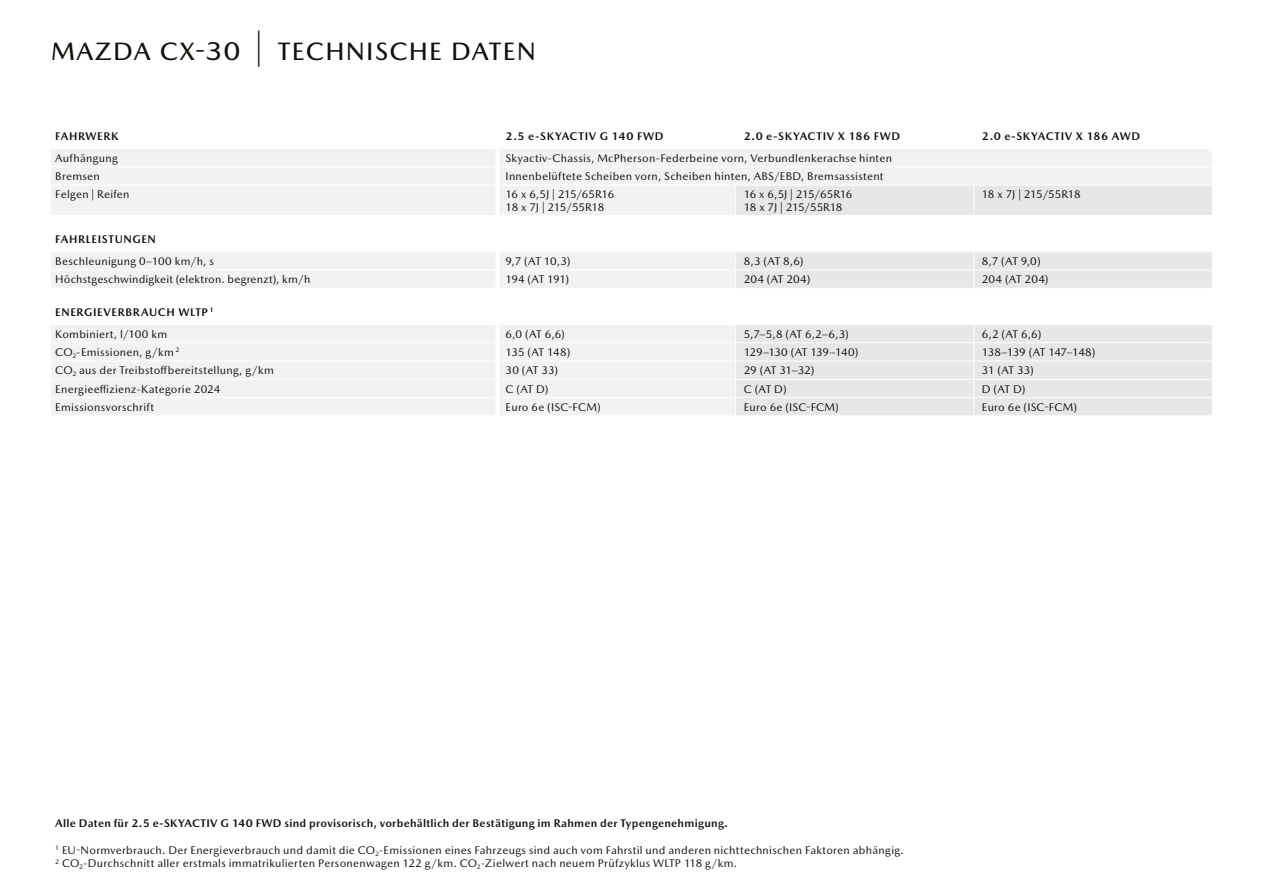
<style>
.page{position:relative;width:1263px;height:893px;background:#fff}
.page>*{position:absolute;margin:0;border:0;box-sizing:border-box;transform-origin:0 0}
.t1{font:500 25.5px "Mazda Type";letter-spacing:.05em;color:#12120d}
.t2{font:11.25px/13.5px "Mazda Type";letter-spacing:.025em;color:#12120d}
.t3{font:700 11.25px "Mazda Type";letter-spacing:.03em;color:#12120d}
.t4{font:700 11.25px/21.9px "Mazda Type";letter-spacing:.055em;color:#12120d}
.t5{font:11.25px/13.5px "Mazda Type";letter-spacing:-.025em;color:#12120d}
.t6{font:700 11.25px "Mazda Type";letter-spacing:.06em;color:#12120d}
.t7{font:11.25px "Mazda Type";letter-spacing:-.035em;color:#12120d}
.s1{font-size:36.15px}
.s2{color:#fff}
.s3{font-weight:400}
</style>
<div class="page">
<svg style="left:51px;top:149px;width:1161px;height:266px;fill:#f1f2f2"></svg>
<svg style="left:736px;top:186px;width:476px;height:229px;fill:#e6e7e7"></svg>
<hr style="left:51px;top:166px;width:444px;height:1px;background:#fff">
<hr style="left:51px;top:185px;width:444px;height:1px;background:#fff">
<hr style="left:51px;top:270px;width:444px;height:1px;background:#fff">
<hr style="left:500px;top:270px;width:236px;height:1px;background:#fff">
<hr style="left:736px;top:270px;width:238px;height:1px;background:#fff">
<hr style="left:974px;top:270px;width:237px;height:1px;background:#fff">
<hr style="left:51px;top:342px;width:444px;height:1px;background:#fff">
<hr style="left:500px;top:342px;width:236px;height:1px;background:#fff">
<hr style="left:736px;top:342px;width:237px;height:1px;background:#fff">
<hr style="left:51px;top:379px;width:446px;height:1px;background:#fff">
<hr style="left:736px;top:379px;width:237px;height:1px;background:#fff">
<hr style="left:51px;top:397px;width:444px;height:1px;background:#fff">
<hr style="left:500px;top:397px;width:236px;height:1px;background:#fff">
<hr style="left:736px;top:397px;width:237px;height:1px;background:#fff">
<hr style="left:500px;top:166px;width:236px;height:1px;background:#fff">
<hr style="left:736px;top:166px;width:238px;height:1px;background:#fff">
<hr style="left:974px;top:166px;width:238px;height:1px;background:#fff">
<hr style="left:500px;top:185px;width:236px;height:1px;background:#fff">
<hr style="left:736px;top:185px;width:238px;height:1px;background:#fff">
<hr style="left:974px;top:185px;width:238px;height:1px;background:#fff">
<div style="left:495px;top:252px;width:5px;height:18px;background:#fff"></div>
<div style="left:495px;top:270px;width:5px;height:18px;background:#fff"></div>
<div style="left:495px;top:149px;width:5px;height:18px;background:#fff"></div>
<div style="left:495px;top:167px;width:5px;height:18px;background:#fff"></div>
<hr style="left:51px;top:361px;width:446px;height:1px;background:#fff">
<hr style="left:736px;top:361px;width:237px;height:1px;background:#fff">
<div style="left:495px;top:185px;width:5px;height:30px;background:#fff"></div>
<div style="left:495px;top:325px;width:5px;height:18px;background:#fff"></div>
<div style="left:495px;top:343px;width:5px;height:18px;background:#fff"></div>
<div style="left:495px;top:380px;width:5px;height:18px;background:#fff"></div>
<div style="left:495px;top:398px;width:5px;height:17px;background:#fff"></div>
<hr style="left:51px;top:215px;width:446px;height:1px;background:#fff">
<hr style="left:497px;top:215px;width:239px;height:1px;background:#fff">
<hr style="left:736px;top:215px;width:238px;height:1px;background:#fff">
<hr style="left:974px;top:215px;width:238px;height:1px;background:#fff">
<hr style="left:51px;top:251px;width:446px;height:1px;background:#fff">
<hr style="left:497px;top:251px;width:239px;height:1px;background:#fff">
<hr style="left:736px;top:251px;width:238px;height:1px;background:#fff">
<hr style="left:974px;top:251px;width:238px;height:1px;background:#fff">
<hr style="left:51px;top:288px;width:446px;height:1px;background:#fff">
<hr style="left:497px;top:288px;width:239px;height:1px;background:#fff">
<hr style="left:736px;top:288px;width:238px;height:1px;background:#fff">
<hr style="left:974px;top:288px;width:238px;height:1px;background:#fff">
<hr style="left:51px;top:324px;width:446px;height:1px;background:#fff">
<hr style="left:497px;top:324px;width:239px;height:1px;background:#fff">
<hr style="left:736px;top:324px;width:238px;height:1px;background:#fff">
<hr style="left:497px;top:361px;width:239px;height:1px;background:#fff">
<hr style="left:497px;top:379px;width:239px;height:1px;background:#fff">
<div style="left:495px;top:361px;width:5px;height:18px;background:#fff"></div>
<hr style="left:735px;top:185px;width:1px;height:30px;background:#fff">
<hr style="left:973px;top:185px;width:1px;height:30px;background:#fff">
<hr style="left:1211px;top:185px;width:1px;height:30px;background:#f1f2f2">
<svg style="left:735px;top:252px;width:1px;height:36px"></svg>
<svg style="left:973px;top:252px;width:1px;height:36px"></svg>
<svg style="left:1211px;top:252px;width:1px;height:36px"></svg>
<svg style="left:735px;top:325px;width:1px;height:90px"></svg>
<svg style="left:973px;top:324px;width:239px;height:91px;background:#e7e8e8"></svg>
<h1 class="t1" style="left:51px;top:36px;width:487px">MAZDA CX-30 <span class="s1">|</span> TECHNISCHE DATEN</h1>
<p class="t4" style="left:55px;top:125px;width:65px">FAHRWERK</p>
<p class="t6" style="left:506px;top:129px;width:160px">2.5 e-SKYACTIV G 140 FWD</p>
<p class="t4" style="left:744px;top:125px;width:158px">2.0 e-SKYACTIV X 186 FWD</p>
<p class="t4" style="left:982px;top:125px;width:160px">2.0 e-SKYACTIV X 186 AWD</p>
<p class="t2" style="left:55px;top:151px;width:64px">Aufhängung</p>
<p class="t2" style="left:506px;top:151px;width:388px">Skyactiv-Chassis, McPherson-Federbeine vorn, Verbundlenkerachse hinten</p>
<p class="t2" style="left:55px;top:170px;width:46px">Bremsen</p>
<p class="t2" style="left:506px;top:170px;width:379px">Innenbelüftete Scheiben vorn, Scheiben hinten, ABS/EBD, Bremsassistent</p>
<p class="t2" style="left:55px;top:187px;width:76px">Felgen | Reifen</p>
<p class="t5" style="left:506px;top:187px;width:110px">16 x 6,5J | 215/65R16<br>18 x 7J | 215/55R18</p>
<p class="t5" style="left:744px;top:187px;width:110px">16 x 6,5J | 215/65R16<br>18 x 7J | 215/55R18</p>
<p class="t5" style="left:982px;top:187px;width:100px">18 x 7J | 215/55R18</p>
<p class="t4" style="left:55px;top:228px;width:102px">FAHRLEISTUNGEN</p>
<p class="t2" style="left:55px;top:254px;width:160px">Beschleunigung 0–100 km/h, s</p>
<p class="t2" style="left:506px;top:254px;width:67px">9,7 (AT 10,3)</p>
<p class="t2" style="left:744px;top:254px;width:61px">8,3 (AT 8,6)</p>
<p class="t2" style="left:982px;top:254px;width:60px">8,7 (AT 9,0)</p>
<p class="t2" style="left:55px;top:273px;width:257px">Höchstgeschwindigkeit (elektron. begrenzt), km/h</p>
<p class="t2" style="left:506px;top:273px;width:65px">194 (AT 191)</p>
<p class="t2" style="left:744px;top:273px;width:68px">204 (AT 204)</p>
<p class="t2" style="left:982px;top:273px;width:68px">204 (AT 204)</p>
<p class="t4" style="left:55px;top:301px;width:163px">ENERGIEVERBRAUCH WLTP <sup>1</sup><span class="s2">)<br></span><span class="s3">Kombiniert, l/100 km</span></p>
<p class="t2" style="left:506px;top:327px;width:61px">6,0 (AT 6,6)</p>
<p class="t2" style="left:744px;top:327px;width:107px">5,7–5,8 (AT 6,2–6,3)</p>
<p class="t2" style="left:982px;top:327px;width:61px">6,2 (AT 6,6)</p>
<p class="t2" style="left:55px;top:345px;width:126px">CO<sub>2</sub>-Emissionen, g/km <sup>2</sup></p>
<p class="t2" style="left:506px;top:345px;width:66px">135 (AT 148)</p>
<p class="t5" style="left:744px;top:345px;width:116px">129–130 (AT 139–140)</p>
<p class="t7" style="left:982px;top:346px;width:115px">138–139 (AT 147–148)</p>
<p class="t2" style="left:55px;top:364px;width:220px">CO<sub>2</sub> aus der Treibstoffbereitstellung, g/km</p>
<p class="t2" style="left:506px;top:364px;width:54px">30 (AT 33)</p>
<p class="t2" style="left:744px;top:364px;width:72px">29 (AT 31–32)</p>
<p class="t2" style="left:982px;top:364px;width:54px">31 (AT 33)</p>
<p class="t2" style="left:55px;top:382px;width:166px">Energieeffizienz-Kategorie 2024</p>
<p class="t2" style="left:506px;top:382px;width:45px">C (AT D)</p>
<p class="t2" style="left:744px;top:382px;width:45px">C (AT D)</p>
<p class="t2" style="left:982px;top:382px;width:45px">D (AT D)</p>
<p class="t2" style="left:55px;top:400px;width:100px">Emissionsvorschrift</p>
<p class="t2" style="left:506px;top:400px;width:97px">Euro 6e (ISC-FCM)</p>
<p class="t2" style="left:744px;top:400px;width:97px">Euro 6e (ISC-FCM)</p>
<p class="t2" style="left:982px;top:400px;width:97px">Euro 6e (ISC-FCM)</p>
<p class="t3" style="left:55px;top:816px;width:674px">Alle Daten für 2.5 e-SKYACTIV G 140 FWD sind provisorisch, vorbehältlich der Bestätigung im Rahmen der Typengenehmigung.</p>
<p class="t2" style="left:55px;top:843px;width:850px"><sup>1</sup> EU-Normverbrauch. Der Energieverbrauch und damit die CO<sub>2</sub>-Emissionen eines Fahrzeugs sind auch vom Fahrstil und anderen nichttechnischen Faktoren abhängig.<br><sup>2</sup> CO<sub>2</sub>-Durchschnitt aller erstmals immatrikulierten Personenwagen 122 g/km. CO<sub>2</sub>-Zielwert nach neuem Prüfzyklus WLTP 118 g/km.</p>
</div>
